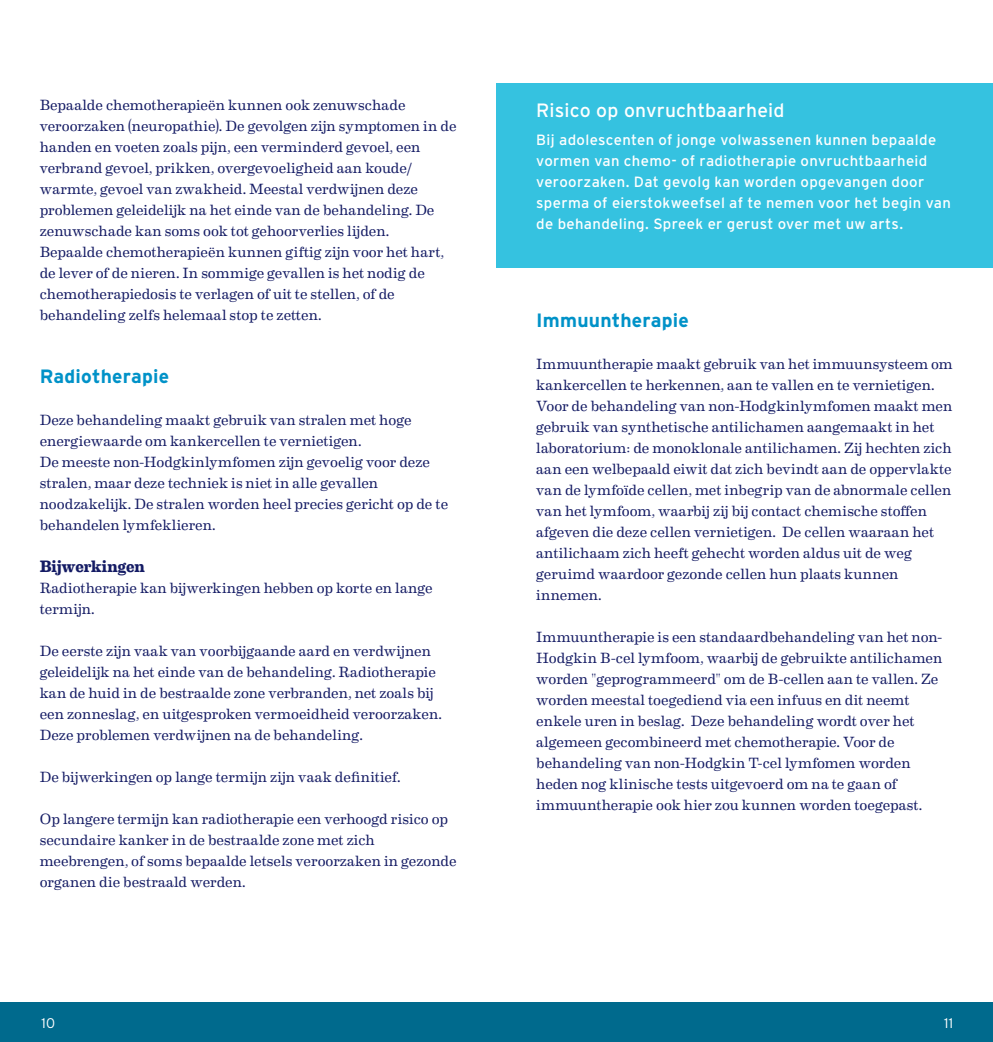
<style>
.page{position:relative;width:993px;height:1042px;background:#fff}
.page>*{position:absolute;margin:0;border:0;box-sizing:border-box;transform-origin:0 0}
._4_Titel_Niveau_2{font:700 19.25px "Interstate";letter-spacing:.01em;color:#0092c8}
.A_Body{font:19.25px "Interstate";letter-spacing:.01em;color:#fff}
._7_Titel_niveau_3{font:700 16.62px "Eames Century Modern";letter-spacing:-.005em;color:#141b64}
.A_Body-2{font:14.88px/21px "Eames Century Modern";letter-spacing:-.005em;color:#141b64}
.A_Body_kader{font:14.88px/21px "Interstate";letter-spacing:.025em;color:#fff}
.t1{font:300 14px "Interstate";color:#fff}
</style>
<div class="page">
<div style="left:496px;top:83px;width:496px;height:185px;background:#35c2e0"></div>
<div style="left:0;top:1002px;width:992px;height:40px;background:#006a8d"></div>
<p class="A_Body-2" style="left:40px;top:93px;width:418px">Bepaalde chemotherapieën kunnen ook zenuwschade veroorzaken (neuropathie). De gevolgen zijn symptomen in de handen en voeten zoals pijn, een verminderd gevoel, een verbrand gevoel, prikken, overgevoeligheid aan koude/ warmte, gevoel van zwakheid. Meestal verdwijnen deze problemen geleidelijk na het einde van de behandeling. De zenuwschade kan soms ook tot gehoorverlies lijden.</p>
<p class="A_Body-2" style="left:40px;top:240px;width:406px">Bepaalde chemotherapieën kunnen giftig zijn voor het hart, de lever of de nieren. In sommige gevallen is het nodig de chemotherapiedosis te verlagen of uit te stellen, of de behandeling zelfs helemaal stop te zetten.</p>
<p class="_4_Titel_Niveau_2" style="left:40px;top:364px;width:131px">Radiotherapie</p>
<p class="A_Body-2" style="left:40px;top:408px;width:373px">Deze behandeling maakt gebruik van stralen met hoge energiewaarde om kankercellen te vernietigen.</p>
<p class="A_Body-2" style="left:40px;top:450px;width:410px">De meeste non-Hodgkinlymfomen zijn gevoelig voor deze stralen, maar deze techniek is niet in alle gevallen noodzakelijk. De stralen worden heel precies gericht op de te behandelen lymfeklieren.</p>
<p class="_7_Titel_niveau_3" style="left:40px;top:553px;width:107px">Bijwerkingen</p>
<p class="A_Body-2" style="left:40px;top:576px;width:394px">Radiotherapie kan bijwerkingen hebben op korte en lange termijn.</p>
<p class="A_Body-2" style="left:40px;top:639px;width:403px">De eerste zijn vaak van voorbijgaande aard en verdwijnen geleidelijk na het einde van de behandeling. Radiotherapie kan de huid in de bestraalde zone verbranden, net zoals bij een zonneslag, en uitgesproken vermoeidheid veroorzaken.<br>Deze problemen verdwijnen na de behandeling.</p>
<p class="A_Body-2" style="left:40px;top:765px;width:362px">De bijwerkingen op lange termijn zijn vaak definitief.</p>
<p class="A_Body-2" style="left:40px;top:807px;width:418px">Op langere termijn kan radiotherapie een verhoogd risico op secundaire kanker in de bestraalde zone met zich meebrengen, of soms bepaalde letsels veroorzaken in gezonde organen die bestraald werden.</p>
<p class="A_Body" style="left:536px;top:98px;width:250px">Risico op onvruchtbaarheid</p>
<p class="A_Body_kader" style="left:536px;top:129px;width:416px">Bij adolescenten of jonge volwassenen kunnen bepaalde vormen van chemo- of radiotherapie onvruchtbaarheid veroorzaken. Dat gevolg kan worden opgevangen door sperma of eierstokweefsel af te nemen voor het begin van de behandeling. Spreek er gerust over met uw arts.</p>
<p class="_4_Titel_Niveau_2" style="left:536px;top:308px;width:154px">Immuuntherapie</p>
<p class="A_Body-2" style="left:536px;top:352px;width:418px">Immuuntherapie maakt gebruik van het immuunsysteem om kankercellen te herkennen, aan te vallen en te vernietigen.</p>
<p class="A_Body-2" style="left:536px;top:394px;width:417px">Voor de behandeling van non-Hodgkinlymfomen maakt men gebruik van synthetische antilichamen aangemaakt in het laboratorium: de monoklonale antilichamen. Zij hechten zich aan een welbepaald eiwit dat zich bevindt aan de oppervlakte van de lymfoïde cellen, met inbegrip van de abnormale cellen van het lymfoom, waarbij zij bij contact chemische stoffen afgeven die deze cellen vernietigen. De cellen waaraan het antilichaam zich heeft gehecht worden aldus uit de weg geruimd waardoor gezonde cellen hun plaats kunnen innemen.</p>
<p class="A_Body-2" style="left:536px;top:625px;width:407px">Immuuntherapie is een standaardbehandeling van het non-Hodgkin B-cel lymfoom, waarbij de gebruikte antilichamen worden "geprogrammeerd" om de B-cellen aan te vallen. Ze worden meestal toegediend via een infuus en dit neemt enkele uren in beslag. Deze behandeling wordt over het algemeen gecombineerd met chemotherapie. Voor de behandeling van non-Hodgkin T-cel lymfomen worden heden nog klinische tests uitgevoerd om na te gaan of immuuntherapie ook hier zou kunnen worden toegepast.</p>
<p class="t1" style="left:42px;top:1014px;width:15px">10</p>
<p class="t1" style="left:943px;top:1014px;width:10px">11</p>
</div>
